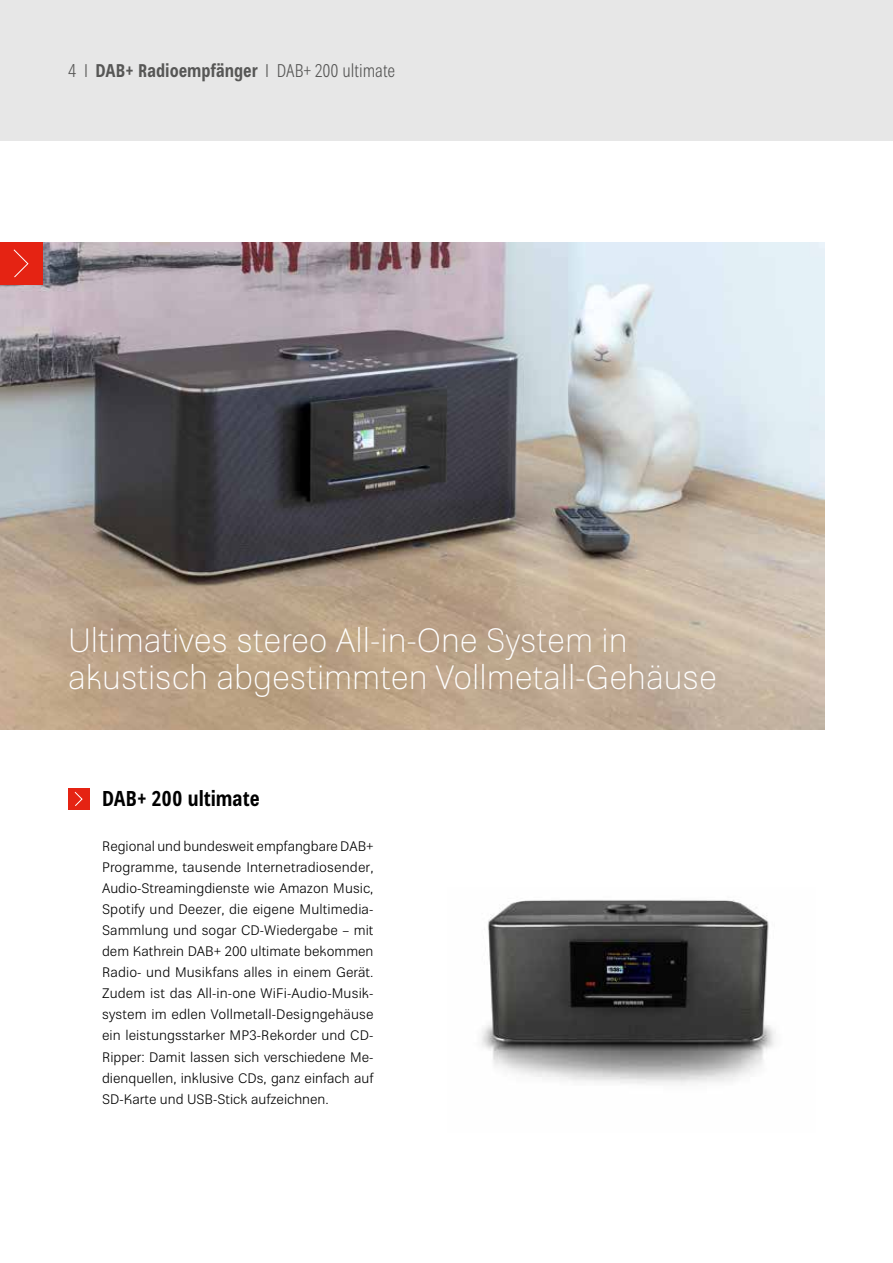
<style>
.page{position:relative;width:893px;height:1263px;background:#fff}
.page>*{position:absolute;margin:0;border:0;box-sizing:border-box;transform-origin:0 0}
.t1{font:100 33px/37.5px "Kathrein 35";color:#fff}
.t2{font:700 condensed 21px "Kathrein 77";color:#000}
.t3{font:300 condensed 18px "Kathrein 47";color:#575756}
.t4{font:300 13.5px/21px "Kathrein 45";color:#000;text-align:justify}
.s1{font-family:"Kathrein 77";font-weight:700}
</style>
<div class="page">
<div style="left:0;top:0;width:893px;height:140px;background:#e7e7e7"></div>
<div style="left:68px;top:788px;width:21px;height:21px;background:#e52313"></div>
<svg style="left:74px;top:792px;width:9px;height:14px"></svg>
<img style="left:0;top:242px;width:825px;height:487px">
<div style="left:0;top:242px;width:42px;height:42px;background:#e52313"></div>
<svg style="left:13px;top:249px;width:16px;height:29px"></svg>
<img style="left:481px;top:900px;width:295px;height:185px">
<h3 class="t3" style="left:68px;top:63px;width:329px">4 I <span class="s1">DAB+ Radioempfänger</span> I DAB+ 200 ultimate</h3>
<h1 class="t1" style="left:68px;top:624px;width:650px">Ultimatives stereo All-in-One System in akustisch abgestimmten Vollmetall-Gehäuse</h1>
<h2 class="t2" style="left:102px;top:790px;width:159px">DAB+ 200 ultimate</h2>
<p class="t4" style="left:102px;top:837px;width:273px">Regional und bundesweit empfangbare DAB+ Programme, tausende Internetradiosender, Audio-Streamingdienste wie Amazon Music, Spotify und Deezer, die eigene Multimedia-Sammlung und sogar CD-Wiedergabe – mit dem Kathrein DAB+ 200 ultimate bekommen Radio- und Musikfans alles in einem Gerät.<br>Zudem ist das All-in-one WiFi-Audio-Musik&shy;system im edlen Vollmetall-Designgehäuse ein leistungsstarker MP3-Rekorder und CD-Ripper: Damit lassen sich verschiedene Me&shy;dienquellen, inklusive CDs, ganz einfach auf SD-Karte und USB-Stick aufzeichnen.</p>
</div>
